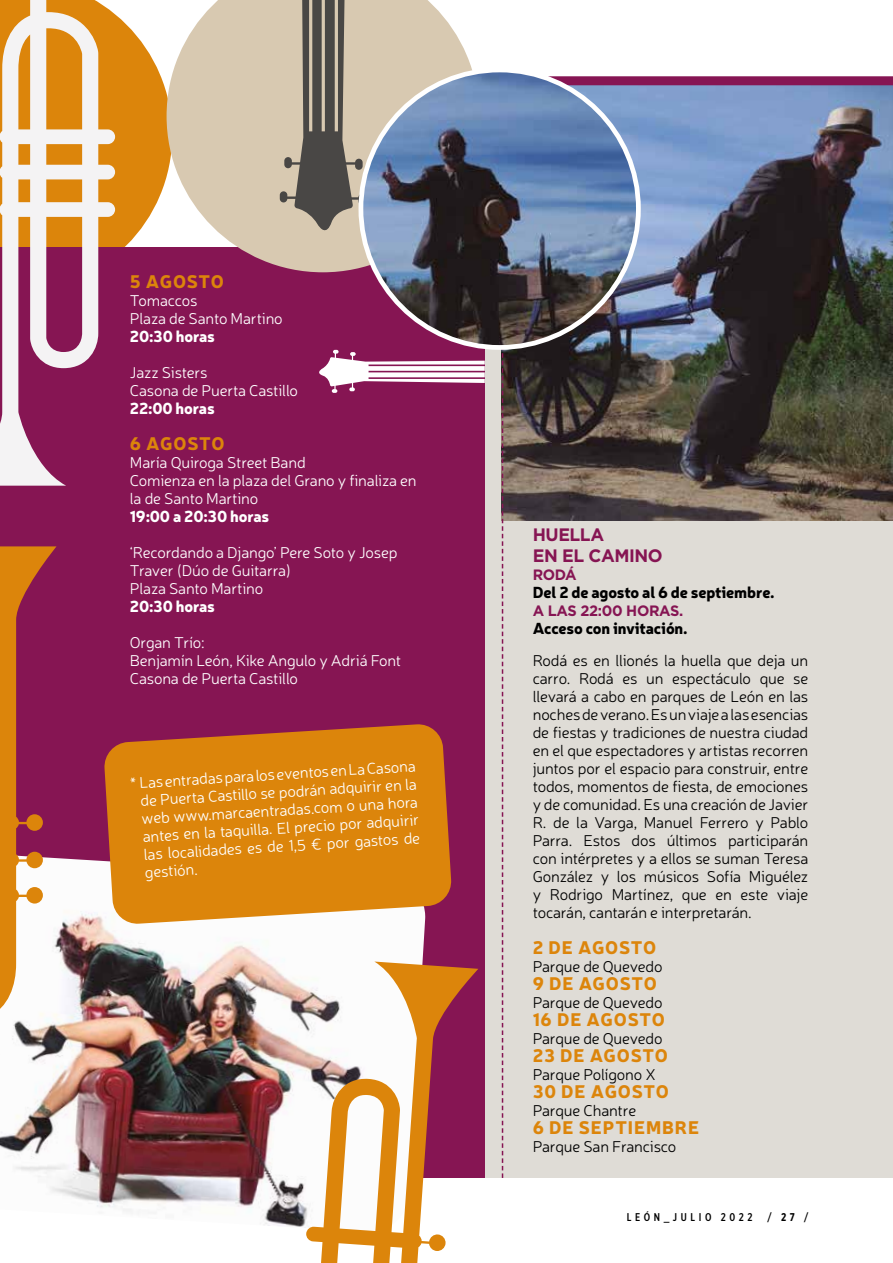
<style>
.page{position:relative;width:893px;height:1263px;background:#fff}
.page>*{position:absolute;margin:0;border:0;box-sizing:border-box;transform-origin:0 0}
.t1{font:900 18px "Neris";letter-spacing:.045em;color:#dc850b}
.t2{font:700 18px/21.6px "Gotham";letter-spacing:-.025em;color:#861553}
.t3{font:300 15.75px/18px "Neris";letter-spacing:-.01em;color:#000;text-align:justify}
.t4{font:300 15.75px/18px "Neris";letter-spacing:-.01em;color:#fff}
.t5{font:900 15.75px "Neris";letter-spacing:-.01em;color:#000}
.t6{font:900 15.75px "Neris";letter-spacing:-.01em;color:#fff}
.t7{font:700 15px "Gotham";letter-spacing:-.025em;color:#861553}
.t8{font:500 11.25px "Gotham X Narrow";letter-spacing:.32em;color:#000}
.s1{font-weight:700}
</style>
<div class="page">
<svg style="left:115px;top:14px;width:52px;height:234px;fill:#dc850b"></svg>
<div style="left:85px;top:248px;width:808px;height:929px;background:#dfdcd6"></div>
<div style="left:0;top:248px;width:485px;height:930px;background:#861553"></div>
<img style="left:503px;top:85px;width:390px;height:435px">
<img style="left:0;top:858px;width:425px;height:369px">
<svg style="left:104px;top:724px;width:348px;height:200px;background:#d7821b"></svg>
<svg style="left:502px;top:350px;width:1px;height:828px"></svg>
<svg style="left:0;top:0;width:115px;height:486px"></svg>
<svg style="left:0;top:546px;width:57px;height:509px"></svg>
<svg style="left:301px;top:961px;width:177px;height:302px"></svg>
<svg style="left:167px;top:0;width:305px;height:272px;fill:#d8c9b1"></svg>
<svg style="left:294px;top:0;width:59px;height:236px;background:#827b70"></svg>
<svg style="left:358px;top:194px;width:8px;height:11px"></svg>
<div style="left:355px;top:159px;width:8px;height:11px;background:#494745;border-radius:4px"></div>
<div style="left:284px;top:157px;width:8px;height:11px;background:#494745;border-radius:4px"></div>
<div style="left:280px;top:191px;width:7px;height:11px;background:#494745;border-radius:4px"></div>
<svg style="left:319px;top:350px;width:166px;height:43px"></svg>
<div style="left:500px;top:76px;width:393px;height:9px;background:#861553"></div>
<img style="left:361px;top:70px;width:277px;height:277px;border-radius:139px">
<p class="t1" style="left:130px;top:268px;width:96px">5 AGOSTO</p>
<p class="t4" style="left:130px;top:291px;width:154px">Tomaccos<br>Plaza de Santo Martino</p>
<p class="t6" style="left:130px;top:325px;width:86px">20:30 horas</p>
<p class="t4" style="left:130px;top:363px;width:170px">Jazz Sisters<br>Casona de Puerta Castillo</p>
<p class="t6" style="left:130px;top:397px;width:86px">22:00 horas</p>
<p class="t1" style="left:130px;top:430px;width:96px">6 AGOSTO</p>
<p class="t4" style="left:130px;top:453px;width:288px">María Quiroga Street Band<br>Comienza en la plaza del Grano y finaliza en la de Santo Martino</p>
<p class="t6" style="left:130px;top:505px;width:141px">19:00 a 20:30 horas</p>
<p class="t4" style="left:130px;top:543px;width:269px">‘Recordando a Django’ Pere Soto y Josep<br>Traver (Dúo de Guitarra)<br>Plaza Santo Martino</p>
<p class="t6" style="left:130px;top:595px;width:86px">20:30 horas</p>
<p class="t4" style="left:130px;top:633px;width:273px">Organ Trío:<br>Benjamín León, Kike Angulo y Adriá Font<br>Casona de Puerta Castillo</p>
<p class="t4" style="left:139px;top:772px;width:279px;text-align:justify;text-indent:-9px;rotate:-3deg">* Las entradas para los eventos en La Casona de Puerta Castillo se podrán adquirir en la web www.marcaentradas.com o una hora antes en la taquilla. El precio por adquirir las localidades es de 1,5 € por gastos de gestión.</p>
<p class="t2" style="left:533px;top:524px;width:132px">HUELLA<br>EN EL CAMINO</p>
<p class="t7" style="left:533px;top:565px;width:45px">RODÁ</p>
<p class="t5" style="left:533px;top:581px;width:243px">Del 2 de agosto al 6 de septiembre.</p>
<p class="t7" style="left:533px;top:601px;width:152px">A LAS 22:00 HORAS.</p>
<p class="t5" style="left:533px;top:617px;width:156px">Acceso con invitación.</p>
<p class="t3" style="left:533px;top:651px;width:277px">Rodá es en llionés la huella que deja un carro. Rodá es un espectáculo que se llevará a cabo en parques de León en las noches de verano. Es un viaje a las esencias de fiestas y tradiciones de nuestra ciudad en el que espectadores y artistas recorren juntos por el espacio para construir, entre todos, momentos de fiesta, de emociones y de comunidad. Es una creación de Javier R. de la Varga, Manuel Ferrero y Pablo Parra. Estos dos últimos participarán con intérpretes y a ellos se suman Teresa González y los músicos Sofía Miguélez y Rodrigo Martínez, que en este viaje tocarán, cantarán e interpretarán.</p>
<p class="t1" style="left:533px;top:934px;width:125px">2 DE AGOSTO</p>
<p class="t3" style="left:533px;top:957px;width:131px">Parque de Quevedo</p>
<p class="t1" style="left:533px;top:970px;width:126px">9 DE AGOSTO</p>
<p class="t3" style="left:533px;top:993px;width:131px">Parque de Quevedo</p>
<p class="t1" style="left:533px;top:1006px;width:134px">16 DE AGOSTO</p>
<p class="t3" style="left:533px;top:1029px;width:131px">Parque de Quevedo</p>
<p class="t1" style="left:533px;top:1042px;width:137px">23 DE AGOSTO</p>
<p class="t3" style="left:533px;top:1065px;width:125px">Parque Polígono X</p>
<p class="t1" style="left:533px;top:1078px;width:138px">30 DE AGOSTO</p>
<p class="t3" style="left:533px;top:1101px;width:105px">Parque Chantre</p>
<p class="t1" style="left:533px;top:1114px;width:168px">6 DE SEPTIEMBRE</p>
<p class="t3" style="left:533px;top:1137px;width:145px">Parque San Francisco</p>
<p class="t8" style="left:627px;top:1210px;width:127px">LEÓN_JULIO 2022</p>
<p class="t8" style="left:767px;top:1210px;width:42px">/ <span class="s1">2 7</span> /</p>
</div>
